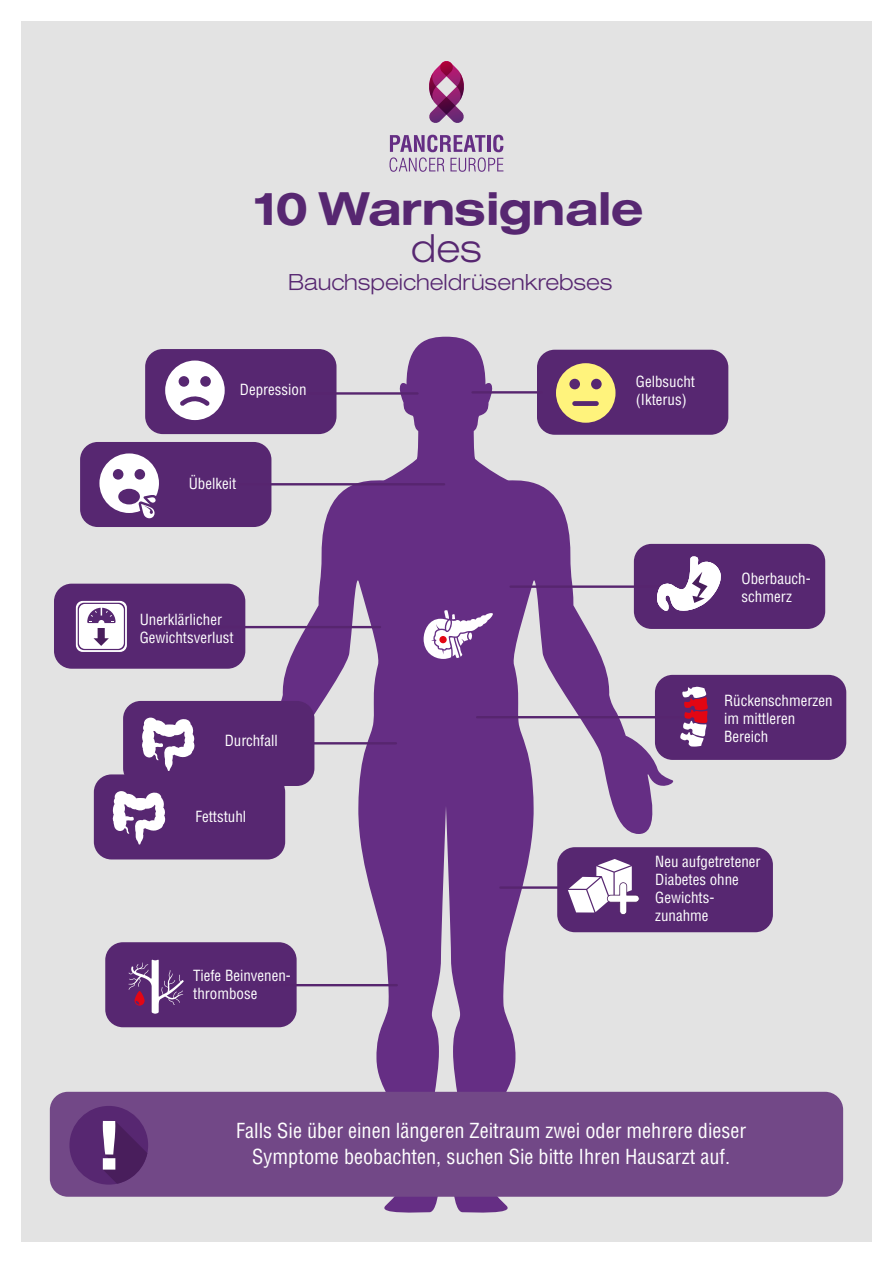
<style>
.page{position:relative;width:893px;height:1263px;background:#fff}
.page>*{position:absolute;margin:0;border:0;box-sizing:border-box;transform-origin:0 0}
.t1{font:500 46.8px "Helvetica Extended BQ";color:#572771}
.t2{font:200 39.6px "Helvetica Extended BQ";color:#572771}
.t3{font:200 22.8px "Helvetica Extended BQ";color:#572771}
.t4{font:condensed 20.25px/25.2px "Helvetica";color:#fff;text-align:center}
.t5{font:condensed 15px/18px "Helvetica";color:#fff}
</style>
<div class="page">
<div style="left:21px;top:21px;width:851px;height:1221px;background:#e3e3e3"></div>
<div style="left:557px;top:847px;width:216px;height:85px;background:#572771;border-radius:18px"></div>
<div style="left:634px;top:544px;width:191px;height:85px;background:#572771;border-radius:18px"></div>
<div style="left:655px;top:675px;width:191px;height:85px;background:#572771;border-radius:18px"></div>
<div style="left:537px;top:350px;width:191px;height:85px;background:#572771;border-radius:18px"></div>
<div style="left:145px;top:349px;width:191px;height:85px;background:#572771;border-radius:18px"></div>
<div style="left:80px;top:442px;width:191px;height:85px;background:#572771;border-radius:18px"></div>
<div style="left:54px;top:584px;width:191px;height:85px;background:#572771;border-radius:18px"></div>
<div style="left:105px;top:942px;width:192px;height:85px;background:#572771;border-radius:18px"></div>
<svg style="left:214px;top:337px;width:464px;height:876px"></svg>
<hr style="left:258px;top:984px;width:139px;height:2px;background:#57256f">
<svg style="left:128px;top:959px;width:56px;height:55px"></svg>
<hr style="left:156px;top:626px;width:224px;height:2px;background:#57256f">
<svg style="left:76px;top:601px;width:51px;height:51px"></svg>
<hr style="left:204px;top:483px;width:240px;height:2px;background:#57256f">
<svg style="left:99px;top:453px;width:60px;height:65px"></svg>
<hr style="left:301px;top:392px;width:116px;height:3px;background:#57256f">
<svg style="left:165px;top:361px;width:60px;height:59px"></svg>
<hr style="left:472px;top:391px;width:69px;height:3px;background:#57256f">
<svg style="left:556px;top:363px;width:59px;height:60px"></svg>
<hr style="left:500px;top:886px;width:58px;height:3px;background:#57256f">
<div style="left:50px;top:1092px;width:793px;height:105px;background:#724887;border-radius:18px"></div>
<div style="left:69px;top:1106px;width:79px;height:78px;background:#572771;border-radius:50%"></div>
<svg style="left:103px;top:1121px;width:44px;height:63px"></svg>
<hr style="left:511px;top:585px;width:162px;height:3px;background:#57256f">
<svg style="left:424px;top:610px;width:69px;height:49px"></svg>
<div style="left:439px;top:636px;width:8px;height:7px;background:#e30613;border-radius:50%"></div>
<hr style="left:477px;top:716px;width:228px;height:2px;background:#57256f">
<svg style="left:680px;top:687px;width:28px;height:59px"></svg>
<hr style="left:301px;top:742px;width:95px;height:2px;background:#57256f">
<svg style="left:656px;top:556px;width:65px;height:55px"></svg>
<div style="left:123px;top:701px;width:191px;height:85px;background:#572771;border-radius:18px"></div>
<svg style="left:142px;top:718px;width:53px;height:53px"></svg>
<div style="left:94px;top:774px;width:191px;height:85px;background:#572771;border-radius:18px"></div>
<svg style="left:112px;top:791px;width:53px;height:53px"></svg>
<svg style="left:390px;top:135px;width:113px;height:37px"></svg>
<svg style="left:429px;top:61px;width:35px;height:62px"></svg>
<h1 class="t1" style="left:250px;top:183px;width:395px">10 Warnsignale</h1>
<h2 class="t2" style="left:411px;top:226px;width:73px">des</h2>
<h3 class="t3" style="left:288px;top:269px;width:326px">Bauchspeicheldrüsenkrebses</h3>
<p class="t5" style="left:240px;top:381px;width:68px">Depression</p>
<p class="t5" style="left:189px;top:475px;width:49px">Übelkeit</p>
<p class="t5" style="left:140px;top:610px;width:96px">Unerklärlicher<br>Gewichtsverlust</p>
<p class="t5" style="left:225px;top:731px;width:55px">Durchfall</p>
<p class="t5" style="left:195px;top:808px;width:52px">Fettstuhl</p>
<p class="t5" style="left:193px;top:966px;width:99px">Tiefe Beinvenen&shy;thrombose</p>
<p class="t5" style="left:636px;top:373px;width:61px">Gelbsucht (Ikterus)</p>
<p class="t5" style="left:742px;top:569px;width:71px">Oberbauch&shy;schmerz</p>
<p class="t5" style="left:724px;top:691px;width:110px">Rückenschmerzen im mittleren<br>Bereich</p>
<p class="t5" style="left:655px;top:852px;width:107px">Neu aufgetretener<br>Diabetes ohne<br>Gewichts&shy;zunahme</p>
<h3 class="t4" style="left:236px;top:1118px;width:511px">Falls Sie über einen längeren Zeitraum zwei oder mehrere dieser<br>Symptome beobachten, suchen Sie bitte Ihren Hausarzt auf.</h3>
</div>
